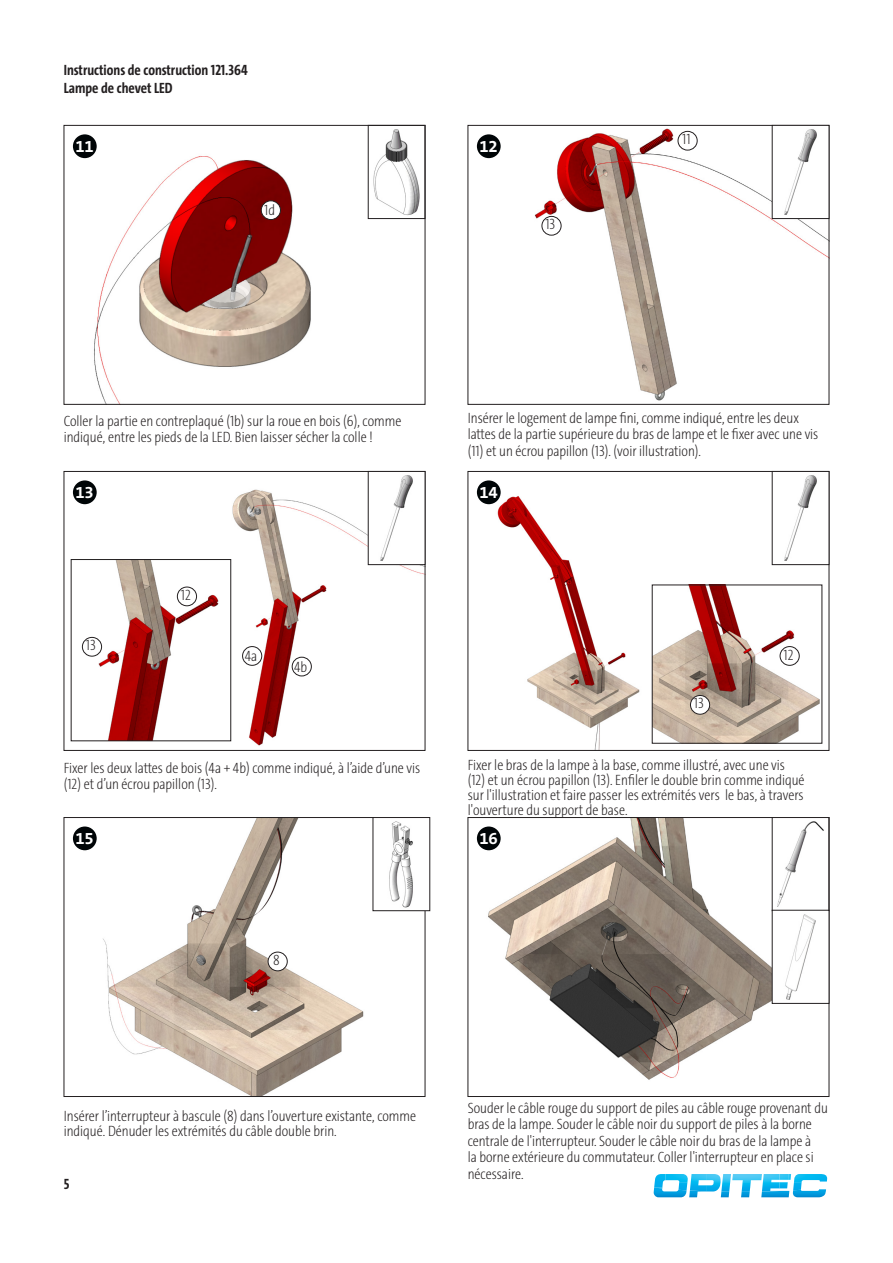
<style>
.page{position:relative;width:893px;height:1263px;background:#fff}
.page>*{position:absolute;margin:0;border:0;box-sizing:border-box;transform-origin:0 0}
.t1{font:700 16.8px "The Sans B W7";color:#fff}
.Anleitung-Info{font:200 15px/16.5px "The Sans Cd LF2";color:#231f20}
.Beschreibung_linksbü{font:700 15px "The Sans Cd LF7";color:#231f20}
</style>
<div class="page">
<svg style="left:653px;top:1174px;width:175px;height:24px"></svg>
<img style="left:220px;top:477px;width:203px;height:269px">
<div style="left:64px;top:471px;width:361px;height:280px;border:1px solid #231f20"></div>
<div style="left:72px;top:480px;width:26px;height:25px;background:#000507;border-radius:50%"></div>
<div style="left:71px;top:479px;width:27px;height:27px;border:2px solid #fff;border-radius:50%"></div>
<img style="left:373px;top:129px;width:47px;height:87px">
<div style="left:368px;top:125px;width:57px;height:94px;border:1px solid #231f20"></div>
<img style="left:81px;top:561px;width:148px;height:178px">
<div style="left:71px;top:559px;width:160px;height:182px;border:1px solid #231f20"></div>
<img style="left:497px;top:496px;width:155px;height:253px">
<div style="left:468px;top:471px;width:361px;height:280px;border:1px solid #231f20"></div>
<div style="left:476px;top:480px;width:25px;height:25px;background:#000507;border-radius:50%"></div>
<div style="left:475px;top:479px;width:27px;height:27px;border:2px solid #fff;border-radius:50%"></div>
<img style="left:654px;top:587px;width:166px;height:154px">
<img style="left:488px;top:819px;width:336px;height:261px">
<div style="left:468px;top:817px;width:361px;height:280px;border:1px solid #231f20"></div>
<div style="left:476px;top:826px;width:25px;height:25px;background:#000507;border-radius:50%"></div>
<div style="left:475px;top:825px;width:27px;height:27px;border:2px solid #fff;border-radius:50%"></div>
<img style="left:774px;top:819px;width:50px;height:90px">
<img style="left:94px;top:156px;width:217px;height:247px">
<div style="left:64px;top:125px;width:361px;height:280px;border:1px solid #231f20"></div>
<div style="left:72px;top:134px;width:26px;height:25px;background:#000507;border-radius:50%"></div>
<div style="left:71px;top:133px;width:27px;height:27px;border:2px solid #fff;border-radius:50%"></div>
<div style="left:261px;top:201px;width:19px;height:19px;background:#fff;border-radius:50%"></div>
<div style="left:261px;top:201px;width:20px;height:19px;border:1px solid #231f20;border-radius:50%"></div>
<img style="left:534px;top:127px;width:293px;height:274px">
<div style="left:468px;top:125px;width:361px;height:280px;border:1px solid #231f20"></div>
<div style="left:678px;top:131px;width:19px;height:19px;background:#fff;border-radius:50%"></div>
<div style="left:678px;top:131px;width:19px;height:19px;border:1px solid #231f20;border-radius:50%"></div>
<div style="left:542px;top:216px;width:19px;height:19px;background:#fff;border-radius:50%"></div>
<div style="left:542px;top:216px;width:19px;height:19px;border:1px solid #231f20;border-radius:50%"></div>
<div style="left:368px;top:471px;width:57px;height:94px;background:#fff"></div>
<img style="left:380px;top:475px;width:33px;height:86px">
<div style="left:368px;top:471px;width:57px;height:94px;border:1px solid #231f20"></div>
<div style="left:177px;top:587px;width:20px;height:19px;background:#fff;border-radius:50%"></div>
<div style="left:177px;top:587px;width:20px;height:19px;border:1px solid #231f20;border-radius:50%"></div>
<div style="left:82px;top:637px;width:20px;height:19px;background:#fff;border-radius:50%"></div>
<div style="left:82px;top:637px;width:20px;height:19px;border:1px solid #231f20;border-radius:50%"></div>
<div style="left:243px;top:646px;width:19px;height:19px;background:#fff;border-radius:50%"></div>
<div style="left:242px;top:646px;width:20px;height:19px;border:1px solid #231f20;border-radius:50%"></div>
<div style="left:292px;top:657px;width:19px;height:19px;background:#fff;border-radius:50%"></div>
<div style="left:292px;top:657px;width:20px;height:19px;border:1px solid #231f20;border-radius:50%"></div>
<div style="left:780px;top:646px;width:19px;height:19px;background:#fff;border-radius:50%"></div>
<div style="left:780px;top:646px;width:19px;height:19px;border:1px solid #231f20;border-radius:50%"></div>
<div style="left:690px;top:695px;width:20px;height:19px;background:#fff;border-radius:50%"></div>
<div style="left:690px;top:695px;width:20px;height:19px;border:1px solid #231f20;border-radius:50%"></div>
<img style="left:784px;top:475px;width:33px;height:86px">
<div style="left:772px;top:471px;width:57px;height:94px;border:1px solid #231f20"></div>
<img style="left:103px;top:819px;width:320px;height:276px">
<div style="left:64px;top:817px;width:361px;height:280px;border:1px solid #231f20"></div>
<div style="left:72px;top:826px;width:26px;height:25px;background:#000507;border-radius:50%"></div>
<div style="left:71px;top:825px;width:27px;height:27px;border:2px solid #fff;border-radius:50%"></div>
<div style="left:268px;top:952px;width:19px;height:19px;background:#fff;border-radius:50%"></div>
<div style="left:268px;top:952px;width:19px;height:19px;border:1px solid #231f20;border-radius:50%"></div>
<div style="left:373px;top:817px;width:57px;height:94px;background:#fff"></div>
<img style="left:389px;top:821px;width:24px;height:87px">
<div style="left:373px;top:817px;width:57px;height:94px;border:1px solid #231f20"></div>
<div style="left:772px;top:910px;width:57px;height:93px;background:#fff"></div>
<img style="left:785px;top:914px;width:31px;height:86px">
<div style="left:476px;top:134px;width:25px;height:25px;background:#000507;border-radius:50%"></div>
<div style="left:475px;top:133px;width:27px;height:27px;border:2px solid #fff;border-radius:50%"></div>
<div style="left:772px;top:125px;width:57px;height:94px;background:#fff"></div>
<img style="left:784px;top:129px;width:33px;height:86px">
<div style="left:772px;top:125px;width:57px;height:94px;border:1px solid #231f20"></div>
<p class="Beschreibung_linksbü" style="left:64px;top:60px;width:186px">Instructions de construction 121.364</p>
<p class="Beschreibung_linksbü" style="left:64px;top:78px;width:110px">Lampe de chevet LED</p>
<p class="t1" style="left:75px;top:136px;width:20px">11</p>
<p class="Anleitung-Info" style="left:264px;top:201px;width:12px">1d</p>
<p class="t1" style="left:479px;top:136px;width:20px">12</p>
<p class="Anleitung-Info" style="left:545px;top:216px;width:11px">13</p>
<p class="Anleitung-Info" style="left:682px;top:130px;width:10px">11</p>
<p class="Anleitung-Info" style="left:64px;top:412px;width:339px">Coller la partie en contreplaqué (1b) sur la roue en bois (6), comme indiqué, entre les pieds de la LED. Bien laisser sécher la colle !</p>
<p class="t1" style="left:75px;top:482px;width:20px">13</p>
<p class="Anleitung-Info" style="left:86px;top:636px;width:11px">13</p>
<p class="Anleitung-Info" style="left:181px;top:586px;width:11px">12</p>
<p class="Anleitung-Info" style="left:245px;top:647px;width:14px">4a</p>
<p class="Anleitung-Info" style="left:294px;top:658px;width:15px">4b</p>
<p class="Anleitung-Info" style="left:64px;top:759px;width:358px">Fixer les deux lattes de bois (4a + 4b) comme indiqué, à l’aide d’une vis (12) et d’un écrou papillon (13).</p>
<p class="t1" style="left:75px;top:828px;width:20px">15</p>
<p class="Anleitung-Info" style="left:273px;top:951px;width:8px">8</p>
<p class="Anleitung-Info" style="left:468px;top:409px;width:352px">Insérer le logement de lampe fini, comme indiqué, entre les deux lattes de la partie supérieure du bras de lampe et le fixer avec une vis (11) et un écrou papillon (13). (voir illustration).</p>
<p class="t1" style="left:479px;top:482px;width:20px">14</p>
<p class="Anleitung-Info" style="left:694px;top:695px;width:11px">13</p>
<p class="Anleitung-Info" style="left:783px;top:646px;width:11px">12</p>
<p class="Anleitung-Info" style="left:468px;top:757px;width:338px;line-height:15px">Fixer le bras de la lampe à la base, comme illustré, avec une vis (12) et un écrou papillon (13). Enfiler le double brin comme indiqué sur l'illustration et faire passer les extrémités vers le bas, à travers l'ouverture du support de base.</p>
<p class="t1" style="left:479px;top:828px;width:20px">16</p>
<p class="Anleitung-Info" style="left:64px;top:1108px;width:354px;line-height:15px">Insérer l’interrupteur à bascule (8) dans l’ouverture existante, comme indiqué. Dénuder les extrémités du câble double brin.</p>
<p class="Beschreibung_linksbü" style="left:64px;top:1174px;width:7px">5</p>
<p class="Anleitung-Info" style="left:468px;top:1099px;width:362px">Souder le câble rouge du support de piles au câble rouge provenant du bras de la lampe. Souder le câble noir du support de piles à la borne centrale de l'interrupteur. Souder le câble noir du bras de la lampe à<br>la borne extérieure du commutateur. Coller l'interrupteur en place si nécessaire.</p>
</div>
